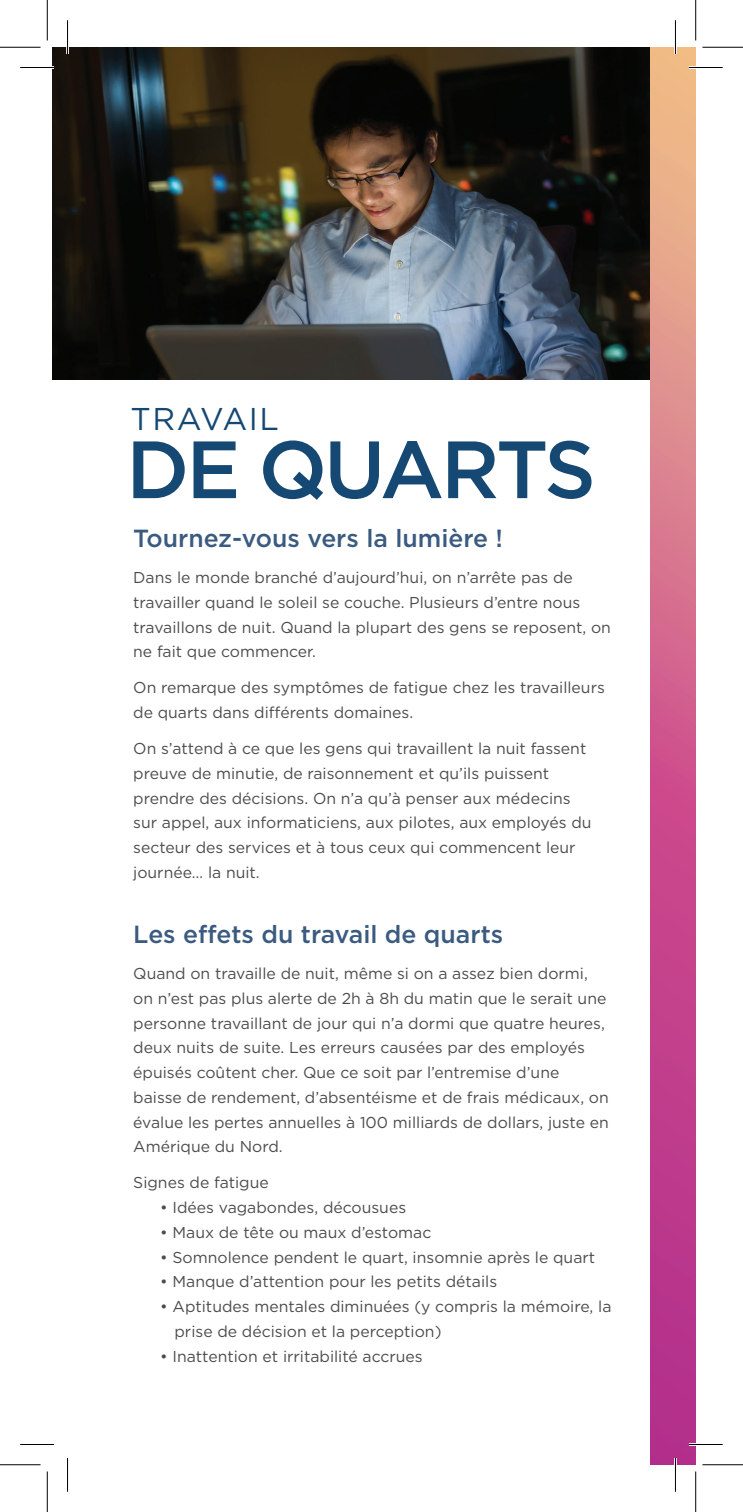
<style>
.page{position:relative;width:743px;height:1512px;background:#fff}
.page>*{position:absolute;margin:0;border:0;box-sizing:border-box;transform-origin:0 0}
.t1{font:500 81px "Gotham";letter-spacing:-.04em;color:#154872}
.t2{font:31.5px "Gotham";letter-spacing:.05em;color:#154872}
.t3{font:500 24.75px "Gotham";color:#3a5a80}
.t4{font:15.75px/24.8px "Gotham";color:#4b4c4d}
</style>
<div class="page">
<img style="left:53px;top:47px;width:597px;height:332px">
<svg style="left:650px;top:47px;width:45px;height:1418px;background:#cf658c"></svg>
<hr style="left:20px;top:66px;width:34px;height:3px;background:#fff">
<hr style="left:688px;top:66px;width:34px;height:3px;background:#fff">
<hr style="left:688px;top:1443px;width:34px;height:3px;background:#fff">
<hr style="left:66px;top:20px;width:3px;height:34px;background:#fff">
<hr style="left:674px;top:20px;width:2px;height:34px;background:#fff">
<hr style="left:674px;top:1458px;width:2px;height:34px;background:#fff">
<hr style="left:20px;top:67px;width:34px;height:1px;background:#000">
<hr style="left:688px;top:67px;width:34px;height:1px;background:#000">
<hr style="left:20px;top:1444px;width:34px;height:1px;background:#000">
<hr style="left:688px;top:1444px;width:34px;height:1px;background:#000">
<hr style="left:67px;top:20px;width:1px;height:34px;background:#000">
<hr style="left:67px;top:1458px;width:1px;height:34px;background:#000">
<hr style="left:675px;top:20px;width:1px;height:34px;background:#000">
<hr style="left:675px;top:1458px;width:1px;height:34px;background:#000">
<hr style="left:0;top:47px;width:40px;height:1px;background:#000">
<hr style="left:702px;top:47px;width:40px;height:1px;background:#000">
<hr style="left:0;top:1464px;width:40px;height:1px;background:#000">
<hr style="left:702px;top:1464px;width:40px;height:1px;background:#000">
<hr style="left:47px;top:0;width:1px;height:40px;background:#000">
<hr style="left:47px;top:1472px;width:1px;height:40px;background:#000">
<hr style="left:695px;top:0;width:1px;height:40px;background:#000">
<hr style="left:695px;top:1472px;width:1px;height:40px;background:#000">
<p class="t2" style="left:130px;top:398px;width:150px">TRAVAIL</p>
<p class="t1" style="left:126px;top:417px;width:471px">DE QUARTS</p>
<p class="t3" style="left:133px;top:522px;width:371px">Tournez-vous vers la lumière !</p>
<p class="t4" style="left:133px;top:565px;width:479px">Dans le monde branché d’aujourd’hui, on n’arrête pas de travailler quand le soleil se couche. Plusieurs d’entre nous travaillons de nuit. Quand la plupart des gens se reposent, on ne fait que commencer.</p>
<p class="t4" style="left:133px;top:675px;width:473px">On remarque des symptômes de fatigue chez les travailleurs de quarts dans différents domaines.</p>
<p class="t4" style="left:133px;top:736px;width:459px">On s’attend à ce que les gens qui travaillent la nuit fassent preuve de minutie, de raisonnement et qu’ils puissent prendre des décisions. On n’a qu’à penser aux médecins sur appel, aux informaticiens, aux pilotes, aux employés du secteur des services et à tous ceux qui commencent leur journée… la nuit.</p>
<p class="t3" style="left:133px;top:918px;width:371px">Les effets du travail de quarts</p>
<p class="t4" style="left:133px;top:961px;width:477px">Quand on travaille de nuit, même si on a assez bien dormi, on n’est pas plus alerte de 2h à 8h du matin que le serait une personne travaillant de jour qui n’a dormi que quatre heures, deux nuits de suite. Les erreurs causées par des employés épuisés coûtent cher. Que ce soit par l’entremise d’une baisse de rendement, d’absentéisme et de frais médicaux, on évalue les pertes annuelles à 100 milliards de dollars, juste en Amérique du Nord.</p>
<p class="t4" style="left:133px;top:1170px;width:137px">Signes de fatigue</p>
<p class="t4" style="left:160px;top:1195px;width:247px">• Idées vagabondes, décousues</p>
<p class="t4" style="left:160px;top:1220px;width:272px">• Maux de tête ou maux d’estomac</p>
<p class="t4" style="left:160px;top:1244px;width:436px">• Somnolence pendent le quart, insomnie après le quart</p>
<p class="t4" style="left:160px;top:1269px;width:338px">• Manque d’attention pour les petits détails</p>
<p class="t4" style="left:174px;top:1294px;width:438px;text-indent:-14px">• Aptitudes mentales diminuées (y compris la mémoire, la prise de décision et la perception)</p>
<p class="t4" style="left:160px;top:1343px;width:264px">• Inattention et irritabilité accrues</p>
</div>
